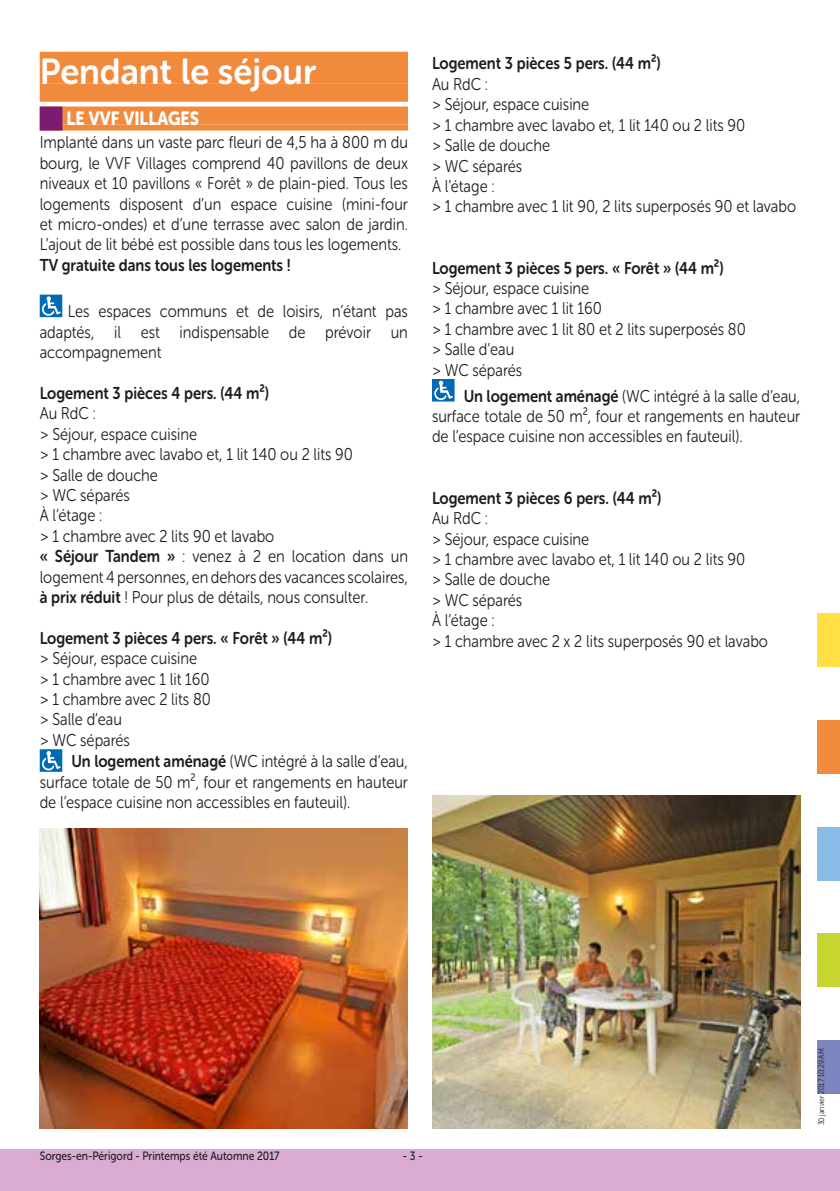
<style>
.page{position:relative;width:840px;height:1191px;background:#fff}
.page>*{position:absolute;margin:0;border:0;box-sizing:border-box;transform-origin:0 0}
.t1{font:36px "Museo Sans Rounded 700";color:#fff;scale:.96 1}
.t2{font:19px "Museo Sans Rounded 900";color:#fff;scale:.87 1}
.t3{font:17px/20.4px "Museo Sans Rounded 300";color:#1d1d1b;scale:.87 1}
.t4{font:17px "Museo Sans Rounded 700";color:#1d1d1b;scale:.87 1}
.t5{font:12px "Museo Sans Rounded 500";color:#1d1d1b;scale:.87 1}
.t6{font:8px "Museo Sans Rounded 300";color:#1d1d1b;scale:.87 1}
.s1{font-family:"Museo Sans Rounded 700"}
</style>
<div class="page">
<div style="left:0;top:1148px;width:839px;height:43px;background:#daacd1"></div>
<div style="left:816px;top:613px;width:23px;height:53px;background:#ffdf43"></div>
<div style="left:816px;top:720px;width:23px;height:53px;background:#f18a3d"></div>
<div style="left:816px;top:827px;width:23px;height:53px;background:#88bce7"></div>
<div style="left:816px;top:933px;width:23px;height:54px;background:#c7d530"></div>
<div style="left:816px;top:1040px;width:23px;height:54px;background:#7d85c1"></div>
<div style="left:40px;top:52px;width:368px;height:32px;background:#f18a3d"></div>
<div style="left:40px;top:84px;width:368px;height:18px;background:#f18a3d"></div>
<div style="left:40px;top:107px;width:368px;height:18px;background:#f18a3d"></div>
<div style="left:40px;top:125px;width:368px;height:6px;background:#f18a3d"></div>
<div style="left:40px;top:107px;width:22px;height:24px;background:#7b1c70"></div>
<svg style="left:40px;top:295px;width:22px;height:22px"></svg>
<svg style="left:40px;top:749px;width:22px;height:23px"></svg>
<svg style="left:432px;top:379px;width:22px;height:22px"></svg>
<img style="left:40px;top:828px;width:368px;height:300px">
<img style="left:432px;top:795px;width:367px;height:333px">
<h1 class="t1" style="left:40px;top:51px;width:289px">Pendant le séjour</h1>
<p class="t2" style="left:66px;top:107px;width:77px">LEVVF VILLA</p>
<p class="t2" style="left:168px;top:107px;width:26px">GES</p>
<p class="t3" style="left:40px;top:132px;width:424px;text-align:justify">Implanté dans un vaste parc fleuri de 4,5 ha à 800 m du bourg, le VVF Villages comprend 40 pavillons de deux niveaux et 10 pavillons « Forêt » de plain-pied. Tous les logements disposent d’un espace cuisine (mini-four et micro-ondes) et d’une terrasse avec salon de jardin.<br>L’ajout de lit bébé est possible dans tous les logements.</p>
<p class="t4" style="left:40px;top:255px;width:290px">TV gratuite dans tous les logements !</p>
<p class="t3" style="left:40px;top:301px;width:424px;text-align:justify;text-indent:28px">Les espaces communs et de loisirs, n’étant pas adaptés, il est indispensable de prévoir un accompagnement</p>
<p class="t4" style="left:40px;top:383px;width:265px">Logement 3 pièces 4 pers. (44 m²)</p>
<p class="t3" style="left:40px;top:403px;width:424px">Au RdC :<br>&gt; Séjour, espace cuisine<br>&gt; 1 chambre avec lavabo et, 1 lit 140 ou 2 lits 90<br>&gt; Salle de douche<br>&gt; WC séparés<br>À l’étage :<br>&gt; 1 chambre avec 2 lits 90 et lavabo<br><span class="s1">« Séjour Tandem »</span> : venez à 2 en location dans un logement 4 personnes, en dehors des vacances scolaires, <span class="s1">à prix réduit</span> ! Pour plus de détails, nous consulter.</p>
<p class="t4" style="left:40px;top:628px;width:337px">Logement 3 pièces 4 pers. « Forêt » (44 m²)</p>
<p class="t3" style="left:40px;top:648px;width:198px">&gt; Séjour, espace cuisine<br>&gt; 1 chambre avec 1 lit 160 &gt; 1 chambre avec 2 lits 80 &gt; Salle d’eau<br>&gt; WC séparés</p>
<p class="t3" style="left:40px;top:751px;width:424px;text-align:justify;text-indent:32px"><span class="s1">Un logement aménagé</span> (WC intégré à la salle d’eau, surface totale de 50 m², four et rangements en hauteur de l’espace cuisine non accessibles en fauteuil).</p>
<p class="t4" style="left:432px;top:54px;width:264px">Logement 3 pièces 5 pers. (44 m²)</p>
<p class="t3" style="left:432px;top:74px;width:420px">Au RdC :<br>&gt; Séjour, espace cuisine<br>&gt; 1 chambre avec lavabo et, 1 lit 140 ou 2 lits 90<br>&gt; Salle de douche<br>&gt; WC séparés<br>À l’étage :<br>&gt; 1 chambre avec 1 lit 90, 2 lits superposés 90 et lavabo</p>
<p class="t4" style="left:432px;top:258px;width:336px">Logement 3 pièces 5 pers. « Forêt » (44 m²)</p>
<p class="t3" style="left:432px;top:278px;width:362px">&gt; Séjour, espace cuisine<br>&gt; 1 chambre avec 1 lit 160<br>&gt; 1 chambre avec 1 lit 80 et 2 lits superposés 80 &gt; Salle d’eau<br>&gt; WC séparés</p>
<p class="t3" style="left:432px;top:386px;width:424px;text-align:justify;text-indent:32px"><span class="s1">Un logement aménagé</span> (WC intégré à la salle d’eau, surface totale de 50 m², four et rangements en hauteur de l’espace cuisine non accessibles en fauteuil).</p>
<p class="t4" style="left:432px;top:488px;width:265px">Logement 3 pièces 6 pers. (44 m²)</p>
<p class="t3" style="left:432px;top:508px;width:387px">Au RdC :<br>&gt; Séjour, espace cuisine<br>&gt; 1 chambre avec lavabo et, 1 lit 140 ou 2 lits 90<br>&gt; Salle de douche<br>&gt; WC séparés<br>À l’étage :<br>&gt; 1 chambre avec 2 x 2 lits superposés 90 et lavabo</p>
<p class="t5" style="left:40px;top:1148px;width:277px">Sorges-en-Périgord - Printemps été Automne 2017</p>
<p class="t5" style="left:403px;top:1148px;width:24px">- 3 -</p>
<p class="t6" style="left:816px;top:1125px;width:90px;rotate:-90deg">30 janvier 2017 10:29 AM</p>
</div>
